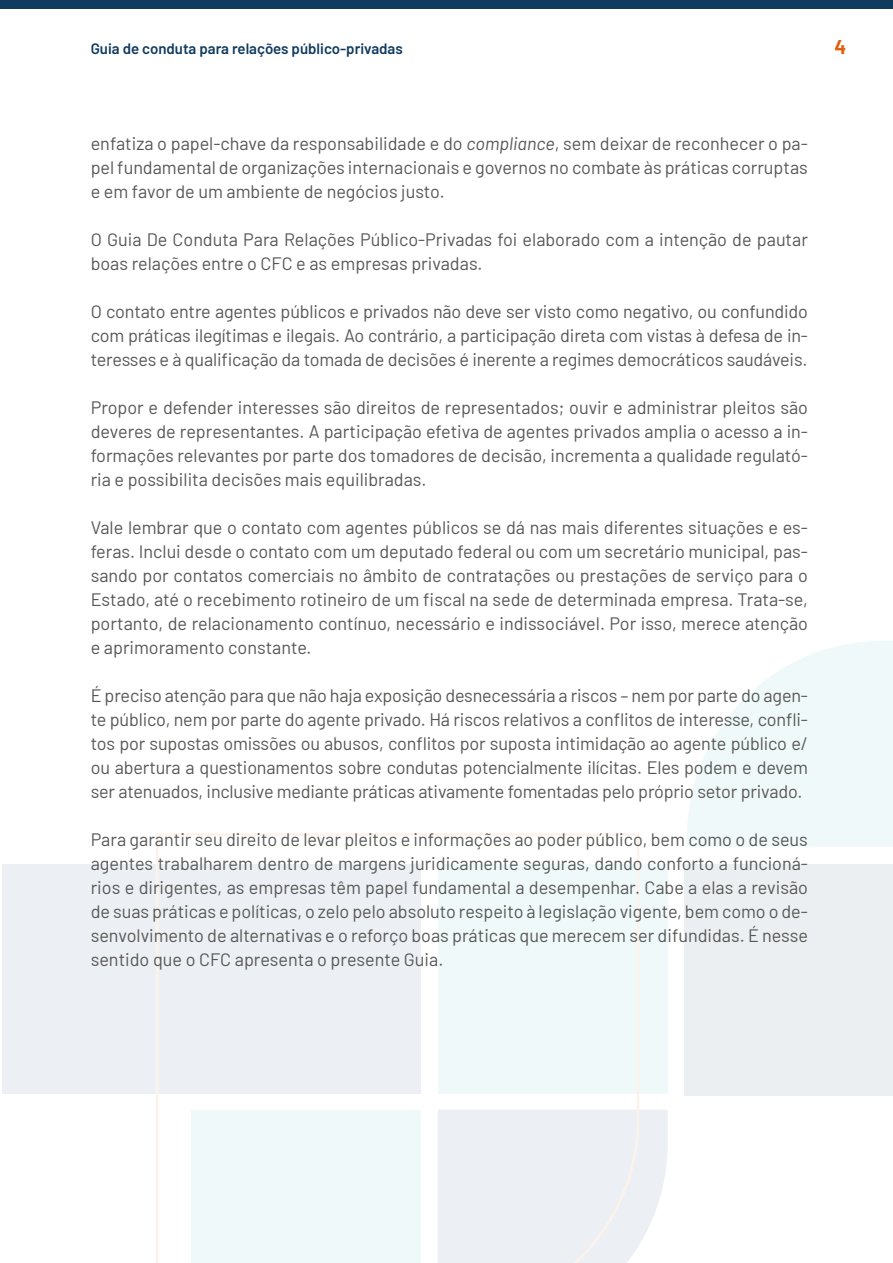
<style>
.page{position:relative;width:893px;height:1263px;background:#fff}
.page>*{position:absolute;margin:0;border:0;box-sizing:border-box;transform-origin:0 0}
.t1{font:700 19.5px "Barlow";color:#e06010}
.texto_geral{font:18px/24px "Barlow";color:#575756;text-align:justify}
.t2{font:600 15px "Barlow";color:#103a5e}
.s1{font-style:italic}
</style>
<div class="page">
<div style="left:0;top:0;width:893px;height:9px;background:#103a5e"></div>
<div style="left:685px;top:864px;width:208px;height:231px;background:#eceff2"></div>
<svg style="left:687px;top:641px;width:206px;height:206px"></svg>
<div style="left:2px;top:864px;width:418px;height:230px;background:#eceff3"></div>
<div style="left:438px;top:864px;width:230px;height:230px;background:#eff9f9"></div>
<svg style="left:639px;top:1110px;width:29px;height:134px"></svg>
<svg style="left:156px;top:833px;width:483px;height:430px"></svg>
<p class="t2" style="left:91px;top:38px;width:314px">Guia de conduta para relações público-privadas</p>
<p class="t1" style="left:834px;top:33px;width:13px">4</p>
<p class="texto_geral" style="left:91px;top:130px;width:719px">enfatiza o papel-chave da responsabilidade e do <span class="s1">compliance</span>, sem deixar de reconhecer o pa&shy;pel fundamental de organizações internacionais e governos no combate às práticas corruptas e em favor de um ambiente de negócios justo.</p>
<p class="texto_geral" style="left:91px;top:226px;width:719px">O Guia De Conduta Para Relações Público-Privadas foi elaborado com a intenção de pautar boas relações entre o CFC e as empresas privadas.</p>
<p class="texto_geral" style="left:91px;top:298px;width:719px">O contato entre agentes públicos e privados não deve ser visto como negativo, ou confundido com práticas ilegítimas e ilegais. Ao contrário, a participação direta com vistas à defesa de in&shy;teresses e à qualificação da tomada de decisões é inerente a regimes democráticos saudáveis.</p>
<p class="texto_geral" style="left:91px;top:394px;width:719px">Propor e defender interesses são direitos de representados; ouvir e administrar pleitos são deveres de representantes. A participação efetiva de agentes privados amplia o acesso a in&shy;formações relevantes por parte dos tomadores de decisão, incrementa a qualidade regulató&shy;ria e possibilita decisões mais equilibradas.</p>
<p class="texto_geral" style="left:91px;top:514px;width:719px">Vale lembrar que o contato com agentes públicos se dá nas mais diferentes situações e es&shy;feras. Inclui desde o contato com um deputado federal ou com um secretário municipal, pas&shy;sando por contatos comerciais no âmbito de contratações ou prestações de serviço para o Estado, até o recebimento rotineiro de um fiscal na sede de determinada empresa. Trata-se, portanto, de relacionamento contínuo, necessário e indissociável. Por isso, merece atenção e aprimoramento constante.</p>
<p class="texto_geral" style="left:91px;top:682px;width:719px">É preciso atenção para que não haja exposição desnecessária a riscos – nem por parte do agen&shy;te público, nem por parte do agente privado. Há riscos relativos a conflitos de interesse, confli&shy;tos por supostas omissões ou abusos, conflitos por suposta intimidação ao agente público e/ ou abertura a questionamentos sobre condutas potencialmente ilícitas. Eles podem e devem ser atenuados, inclusive mediante práticas ativamente fomentadas pelo próprio setor privado.</p>
<p class="texto_geral" style="left:91px;top:826px;width:719px">Para garantir seu direito de levar pleitos e informações ao poder público, bem como o de seus agentes trabalharem dentro de margens juridicamente seguras, dando conforto a funcioná&shy;rios e dirigentes, as empresas têm papel fundamental a desempenhar. Cabe a elas a revisão de suas práticas e políticas, o zelo pelo absoluto respeito à legislação vigente, bem como o de&shy;senvolvimento de alternativas e o reforço boas práticas que merecem ser difundidas. É nesse sentido que o CFC apresenta o presente Guia.</p>
</div>
